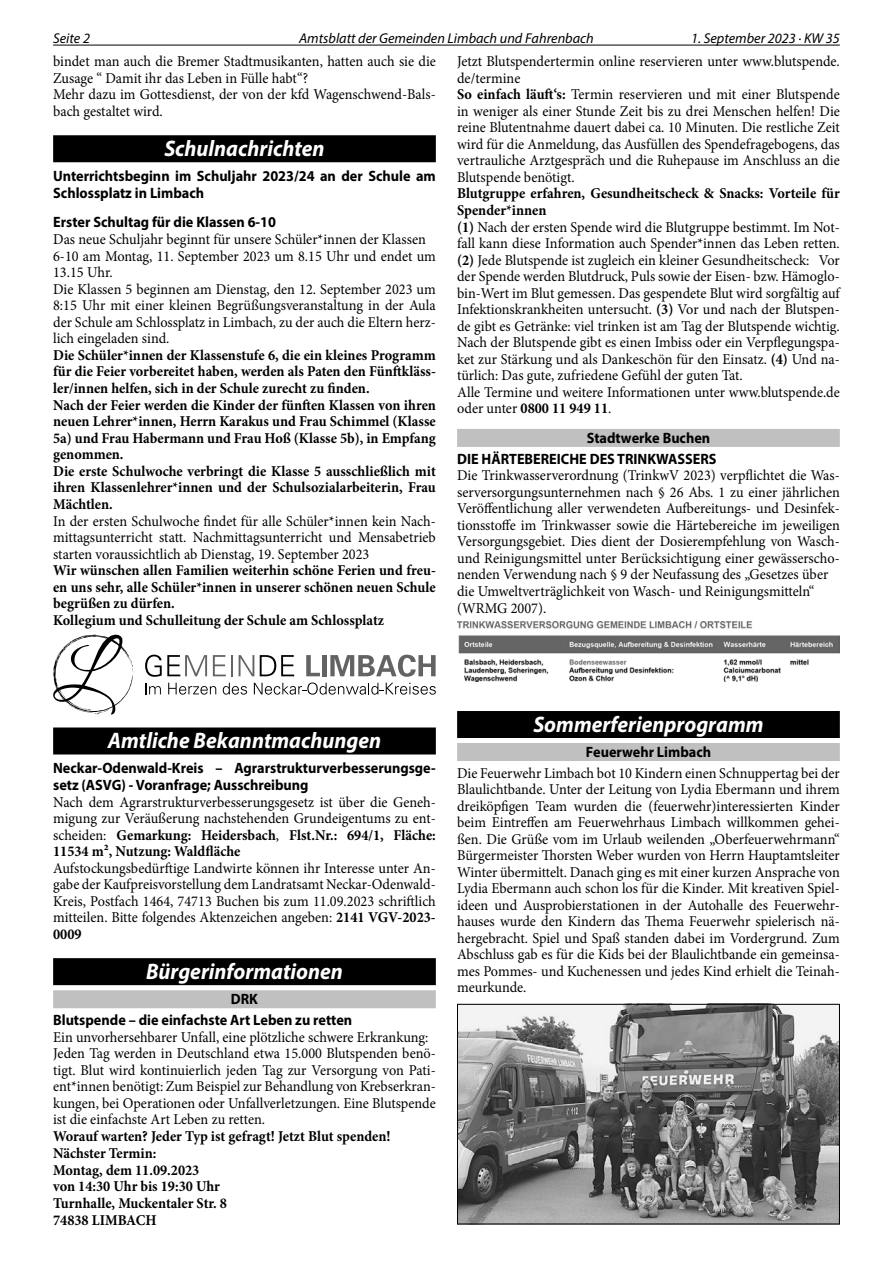
<style>
.page{position:relative;width:893px;height:1263px;background:#fff}
.page>*{position:absolute;margin:0;border:0;box-sizing:border-box;transform-origin:0 0}
.t1{font:italic 700 22.5px "Myriad Pro";color:#fff;scale:.95 1}
.t2{font:15px/16.5px "Minion Pro";color:#000;scale:.95 1}
.t3{font:700 15px/16.5px "Minion Pro";color:#000;scale:.95 1}
.t4{font:700 15px/16.5px "Myriad Pro";color:#000;scale:.95 1}
.t5{font:italic 14.25px "Myriad Pro";color:#000}
.s1{font-weight:700}
</style>
<div class="page">
<hr style="left:53px;top:45px;width:787px;height:1px;background:#000">
<div style="left:53px;top:135px;width:383px;height:27px;background:#000"></div>
<div style="left:53px;top:727px;width:383px;height:27px;background:#000"></div>
<div style="left:53px;top:958px;width:383px;height:27px;background:#000"></div>
<div style="left:53px;top:990px;width:383px;height:18px;background:#c0c0c0"></div>
<svg style="left:145px;top:655px;width:291px;height:40px"></svg>
<svg style="left:53px;top:634px;width:80px;height:81px"></svg>
<div style="left:457px;top:429px;width:383px;height:18px;background:#c0c0c0"></div>
<div style="left:457px;top:711px;width:383px;height:27px;background:#000"></div>
<div style="left:457px;top:743px;width:383px;height:18px;background:#c0c0c0"></div>
<img style="left:457px;top:621px;width:383px;height:60px">
<img style="left:459px;top:1006px;width:379px;height:216px">
<div style="left:457px;top:1004px;width:383px;height:220px;border:1px solid #000"></div>
<p class="t5" style="left:53px;top:29px;width:38px">Seite 2</p>
<p class="t5" style="left:299px;top:29px;width:296px">Amtsblatt der Gemeinden Limbach und Fahrenbach</p>
<p class="t5" style="left:691px;top:29px;width:150px">1. September 2023 · KW 35</p>
<p class="t2" style="left:53px;top:53px;width:404px">bindet man auch die Bremer Stadtmusikanten, hatten auch sie die Zusage “ Damit ihr das Leben in Fülle habt“?<br>Mehr dazu im Gottesdienst, der von der kfd Wagenschwend-Bals&shy;bach gestaltet wird.</p>
<h1 class="t1" style="left:164px;top:134px;width:170px">Schulnachrichten</h1>
<p class="t4" style="left:53px;top:167px;width:404px">Unterrichtsbeginn im Schuljahr 2023/24 an der Schule am<br>Schlossplatz in Limbach</p>
<p class="t4" style="left:53px;top:213px;width:236px">Erster Schultag für die Klassen 6-10</p>
<p class="t2" style="left:53px;top:231px;width:404px">Das neue Schuljahr beginnt für unsere Schüler*innen der Klassen 6-10 am Montag, 11. September 2023 um 8.15 Uhr und endet um 13.15 Uhr.<br>Die Klassen 5 beginnen am Dienstag, den 12. September 2023 um 8:15 Uhr mit einer kleinen Begrüßungsveranstaltung in der Aula der Schule am Schlossplatz in Limbach, zu der auch die Eltern herz&shy;lich eingeladen sind.</p>
<p class="t3" style="left:53px;top:347px;width:404px">Die Schüler*innen der Klassenstufe 6, die ein kleines Programm für die Feier vorbereitet haben, werden als Paten den Fünftkläss&shy;ler/innen helfen, sich in der Schule zurecht zu finden.<br>Nach der Feier werden die Kinder der fünften Klassen von ihren neuen Lehrer*innen, Herrn Karakus und Frau Schimmel (Klasse 5a) und Frau Habermann und Frau Hoß (Klasse 5b), in Empfang genommen.<br>Die erste Schulwoche verbringt die Klasse 5 ausschließlich mit ihren Klassenlehrer*innen und der Schulsozialarbeiterin, Frau Mächtlen.</p>
<p class="t2" style="left:53px;top:513px;width:404px;text-align:justify">In der ersten Schulwoche findet für alle Schüler*innen kein Nach&shy;mittagsunterricht statt. Nachmittagsunterricht und Mensabetrieb starten voraussichtlich ab Dienstag, 19. September 2023</p>
<p class="t3" style="left:53px;top:562px;width:404px">Wir wünschen allen Familien weiterhin schöne Ferien und freu&shy;en uns sehr, alle Schüler*innen in unserer schönen neuen Schule begrüßen zu dürfen.<br>Kollegium und Schulleitung der Schule am Schlossplatz</p>
<p class="t2" style="left:457px;top:53px;width:404px">Jetzt Blutspendertermin online reservieren unter www.blutspende. de/termine<br><span class="s1">So einfach läuft‘s:</span> Termin reservieren und mit einer Blutspende in weniger als einer Stunde Zeit bis zu drei Menschen helfen! Die reine Blutentnahme dauert dabei ca. 10 Minuten. Die restliche Zeit wird für die Anmeldung, das Ausfüllen des Spendefragebogens, das vertrauliche Arztgespräch und die Ruhepause im Anschluss an die Blutspende benötigt.</p>
<p class="t2" style="left:457px;top:185px;width:404px"><span class="s1">Blutgruppe erfahren, Gesundheitscheck &amp; Snacks: Vorteile für Spender*innen<br>(1)</span> Nach der ersten Spende wird die Blutgruppe bestimmt. Im Not&shy;fall kann diese Information auch Spender*innen das Leben retten. <span class="s1">(2)</span> Jede Blutspende ist zugleich ein kleiner Gesundheitscheck: Vor der Spende werden Blutdruck, Puls sowie der Eisen- bzw. Hämoglo&shy;bin-Wert im Blut gemessen. Das gespendete Blut wird sorgfältig auf Infektionskrankheiten untersucht. <span class="s1">(3)</span> Vor und nach der Blutspen&shy;de gibt es Getränke: viel trinken ist am Tag der Blutspende wichtig.<br>Nach der Blutspende gibt es einen Imbiss oder ein Verpflegungspa&shy;ket zur Stärkung und als Dankeschön für den Einsatz. <span class="s1">(4)</span> Und na&shy;türlich: Das gute, zufriedene Gefühl der guten Tat.<br>Alle Termine und weitere Informationen unter www.blutspende.de oder unter <span class="s1">0800 11 949 11</span>.</p>
<p class="t4" style="left:457px;top:427px;width:275px;line-height:20.9px;text-indent:130px">Stadtwerke Buchen<br>DIE HÄRTEBEREICHE DES TRINKWASSERS</p>
<p class="t2" style="left:457px;top:467px;width:404px">Die Trinkwasserverordnung (TrinkwV 2023) verpflichtet die Was&shy;serversorgungsunternehmen nach § 26 Abs. 1 zu einer jährlichen Veröffentlichung aller verwendeten Aufbereitungs- und Desinfek&shy;tionsstoffe im Trinkwasser sowie die Härtebereiche im jeweiligen Versorgungsgebiet. Dies dient der Dosierempfehlung von Wasch&shy;und Reinigungsmittel unter Berücksichtigung einer gewässerscho&shy;nenden Verwendung nach § 9 der Neufassung des „Gesetzes über die Umweltverträglichkeit von Wasch- und Reinigungsmitteln“ (WRMG 2007).</p>
<h1 class="t1" style="left:108px;top:726px;width:289px">Amtliche Bekanntmachungen</h1>
<p class="t4" style="left:53px;top:759px;width:404px">Neckar-Odenwald-Kreis – Agrarstrukturverbesserungsge&shy;setz (ASVG) - Voranfrage; Ausschreibung</p>
<p class="t2" style="left:53px;top:794px;width:404px;text-align:justify">Nach dem Agrarstrukturverbesserungsgesetz ist über die Geneh&shy;migung zur Veräußerung nachstehenden Grundeigentums zu ent&shy;scheiden: <span class="s1">Gemarkung: Heidersbach</span>, <span class="s1">Flst.Nr.: 694/1, Fläche:<br>11534 m², Nutzung: Waldfläche</span></p>
<p class="t2" style="left:53px;top:860px;width:404px;text-align:justify">Aufstockungsbedürftige Landwirte können ihr Interesse unter An&shy;gabe der Kaufpreisvorstellung dem Landratsamt Neckar-Odenwald-Kreis, Postfach 1464, 74713 Buchen bis zum 11.09.2023 schriftlich mitteilen. Bitte folgendes Aktenzeichen angeben: <span class="s1">2141 VGV-2023- 0009</span></p>
<h1 class="t1" style="left:146px;top:957px;width:209px">Bürgerinformationen</h1>
<p class="t4" style="left:53px;top:988px;width:316px;line-height:21px;text-indent:178px">DRK<br>Blutspende – die einfachste Art Leben zu retten</p>
<p class="t2" style="left:53px;top:1029px;width:404px">Ein unvorhersehbarer Unfall, eine plötzliche schwere Erkrankung:<br>Jeden Tag werden in Deutschland etwa 15.000 Blutspenden benö&shy;tigt. Blut wird kontinuierlich jeden Tag zur Versorgung von Pati&shy;ent*innen benötigt: Zum Beispiel zur Behandlung von Krebserkran&shy;kungen, bei Operationen oder Unfallverletzungen. Eine Blutspende ist die einfachste Art Leben zu retten.</p>
<p class="t3" style="left:53px;top:1128px;width:357px">Worauf warten? Jeder Typ ist gefragt! Jetzt Blut spenden!<br>Nächster Termin:<br>Montag, dem 11.09.2023<br>von 14:30 Uhr bis 19:30 Uhr<br>Turnhalle, Muckentaler Str. 8<br>74838 LIMBACH</p>
<h1 class="t1" style="left:533px;top:710px;width:244px">Sommerferienprogramm</h1>
<p class="t4" style="left:586px;top:743px;width:134px">Feuerwehr Limbach</p>
<p class="t2" style="left:457px;top:765px;width:404px;text-align:justify">Die Feuerwehr Limbach bot 10 Kindern einen Schnuppertag bei der Blaulichtbande. Unter der Leitung von Lydia Ebermann und ihrem dreiköpfigen Team wurden die (feuerwehr)interessierten Kinder beim Eintreffen am Feuerwehrhaus Limbach willkommen gehei&shy;ßen. Die Grüße vom im Urlaub weilenden „Oberfeuerwehrmann“ Bürgermeister Thorsten Weber wurden von Herrn Hauptamtsleiter Winter übermittelt. Danach ging es mit einer kurzen Ansprache von Lydia Ebermann auch schon los für die Kinder. Mit kreativen Spiel&shy;ideen und Ausprobierstationen in der Autohalle des Feuerwehr&shy;hauses wurde den Kindern das Thema Feuerwehr spielerisch nä&shy;hergebracht. Spiel und Spaß standen dabei im Vordergrund. Zum Abschluss gab es für die Kids bei der Blaulichtbande ein gemeinsa&shy;mes Pommes- und Kuchenessen und jedes Kind erhielt die Teinah&shy;meurkunde.</p>
</div>
